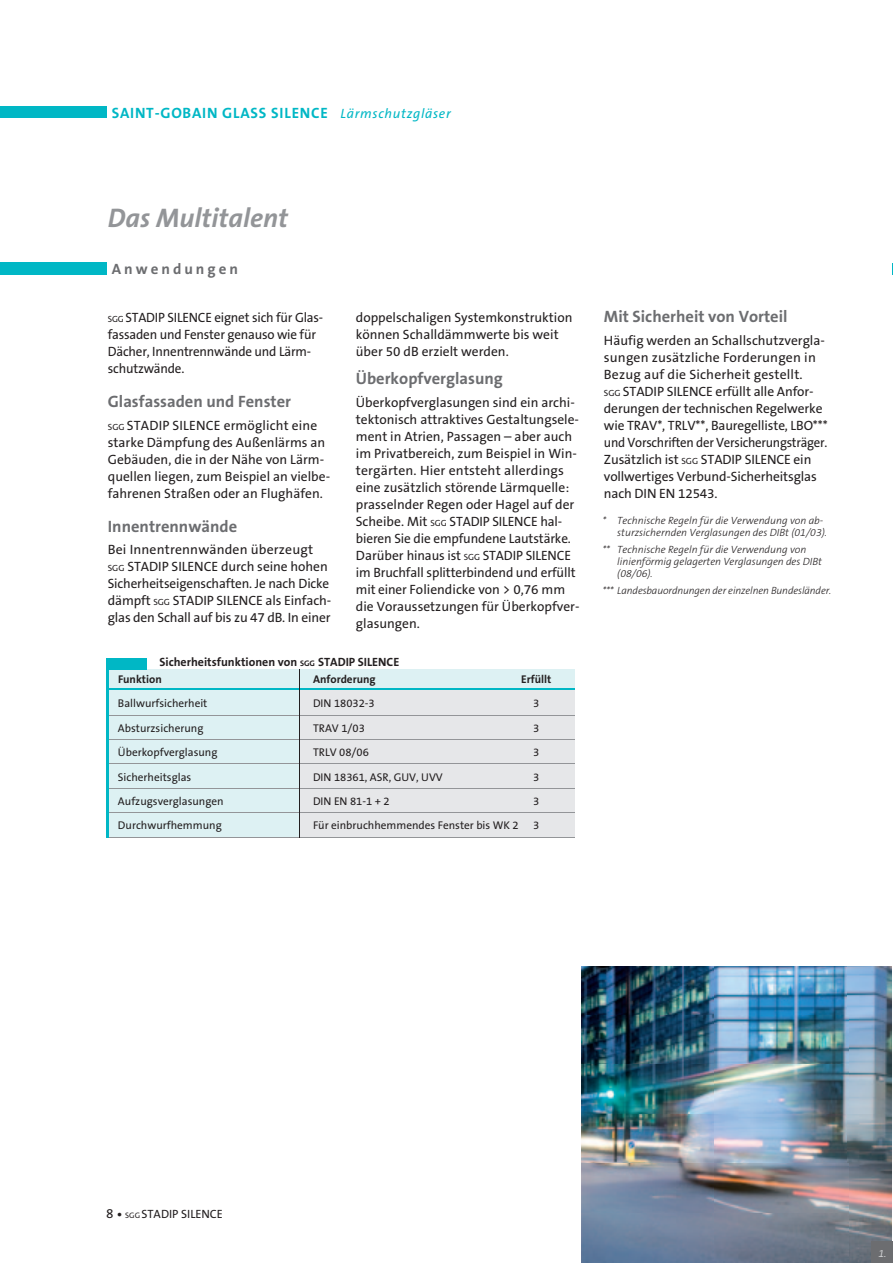
<style>
.page{position:relative;width:893px;height:1263px;background:#fff}
.page>*{position:absolute;margin:0;border:0;box-sizing:border-box;transform-origin:0 0}
.t1{font:italic 700 27px "The Sans B7";color:#939598}
.t2{font:700 16.5px "The Sans B7";color:#6c6d70}
.t3{font:700 15px "The Sans B7";letter-spacing:.05em;color:#00b7c5}
.t4{font:700 15px "The Sans B7";letter-spacing:.2em;color:#6c6d70}
.t5{font:13.5px/17px "The Sans B5 Plain";color:#231f20}
.t6{font:700 12px "The Sans B7";color:#231f20}
.t7{font:12px "The Sans B5 Plain";color:#231f20}
.t8{font:11.25px "The Sans B5 Plain";color:#231f20}
.t9{font:700 11.25px "The Sans B7";color:#231f20}
.t10{font:italic 300 10.5px/12px "The Sans B3";color:#231f20}
.t11{font:italic 300 10.5px "The Sans B4";color:#d9dadc}
.s1{font-family:"The Sans B5 Plain";font-weight:400;font-style:italic;font-size:13.5px}
.s2{font-size:9px}
.s3{font-size:8.1px}
.s4{font-size:13.5px}
.s5{font-size:15px}
.s6{font-size:7.95px}
</style>
<div class="page">
<img style="left:581px;top:966px;width:311px;height:297px">
<div style="left:0;top:106px;width:106px;height:12px;background:#00b7c5"></div>
<div style="left:0;top:262px;width:106px;height:12px;background:#00b7c5"></div>
<div style="left:108px;top:669px;width:467px;height:168px;background:#ddf1f3"></div>
<div style="left:300px;top:689px;width:275px;height:148px;background:#e6e7e9"></div>
<div style="left:106px;top:658px;width:41px;height:11px;background:#00b7c5"></div>
<hr style="left:107px;top:689px;width:468px;height:1px;background:#00b7c5">
<hr style="left:107px;top:715px;width:468px;height:1px;background:#939598">
<hr style="left:107px;top:739px;width:468px;height:1px;background:#939598">
<hr style="left:107px;top:763px;width:468px;height:1px;background:#939598">
<hr style="left:107px;top:788px;width:468px;height:1px;background:#939598">
<hr style="left:107px;top:812px;width:468px;height:1px;background:#939598">
<hr style="left:107px;top:837px;width:468px;height:1px;background:#939598">
<hr style="left:106px;top:664px;width:2px;height:173px;background:#00b7c5">
<hr style="left:299px;top:669px;width:1px;height:168px;background:#231f20">
<div style="left:871px;top:1242px;width:21px;height:21px;background:#6c6d70"></div>
<p class="t3" style="left:112px;top:105px;width:340px">Saint-gobain glaSS Silence <span class="s1">Lärmschutzgläser</span></p>
<h1 class="t1" style="left:108px;top:204px;width:182px">Das Multitalent</h1>
<p class="t4" style="left:112px;top:261px;width:128px">anwendungen</p>
<p class="t5" style="left:108px;top:309px;width:217px"><span class="s2">SGG</span> STADIP SILENCE eignet sich für Glas&shy;fassaden und Fenster genauso wie für<br>Dächer, Innen trennwände und Lärm&shy;schutz wände.</p>
<p class="t2" style="left:108px;top:393px;width:185px">glasfassaden und Fenster</p>
<p class="t5" style="left:108px;top:417px;width:224px"><span class="s2">SGG</span> STADIP SILENCE ermöglicht eine starke Dämpfung des Außenlärms an Gebäuden, die in der Nähe von Lärm&shy;quellen liegen, zum Beispiel an vielbe&shy;fahrenen Straßen oder an Flughäfen.</p>
<p class="t2" style="left:108px;top:517px;width:131px">innentrennwände</p>
<p class="t5" style="left:108px;top:542px;width:225px">Bei Innentrennwänden überzeugt <span class="s2">SGG</span> STADIP SILENCE durch seine hohen Sicherheitseigenschaften. Je nach Dicke dämpft <span class="s2">SGG</span> STADIP SILENCE als Einfach&shy;glas den Schall auf bis zu 47 dB. In einer</p>
<p class="t5" style="left:356px;top:309px;width:218px">doppelschaligen Systemkonstruktion können Schalldämmwerte bis weit über 50 dB erzielt werden.</p>
<p class="t2" style="left:356px;top:370px;width:149px">Überkopfverglasung</p>
<p class="t5" style="left:356px;top:394px;width:225px">Überkopfverglasungen sind ein archi&shy;tektonisch attraktives Gestaltungsele&shy;ment in Atrien, Passagen – aber auch im Privatbereich, zum Beispiel in Win&shy;tergärten. Hier entsteht allerdings eine zusätzlich störende Lärmquelle: prasselnder Regen oder Hagel auf der Scheibe. Mit <span class="s2">SGG</span> STADIP SILENCE hal&shy;bieren Sie die empfundene Lautstärke.<br>Darüber hinaus ist <span class="s2">SGG</span> STADIP SILENCE im Bruch fall splitterbindend und erfüllt mit einer Foliendicke von &gt; 0,76 mm die Voraussetzungen für Überkopfver&shy;glasungen.</p>
<p class="t6" style="left:159px;top:656px;width:241px">Sicherheitsfunktionen von <span class="s3">Sgg</span> StaDiP Silence</p>
<p class="t9" style="left:118px;top:673px;width:45px">Funktion</p>
<p class="t9" style="left:313px;top:673px;width:64px">anforderung</p>
<p class="t9" style="left:521px;top:673px;width:32px">erfüllt</p>
<p class="t8" style="left:118px;top:698px;width:91px">Ballwurfsicherheit</p>
<p class="t8" style="left:313px;top:698px;width:63px">DIN 18032-3</p>
<p class="t8" style="left:533px;top:698px;width:8px">3</p>
<p class="t8" style="left:118px;top:722px;width:87px">Absturzsicherung</p>
<p class="t8" style="left:313px;top:722px;width:53px">TRAV 1/03</p>
<p class="t8" style="left:533px;top:722px;width:8px">3</p>
<p class="t8" style="left:118px;top:746px;width:101px">Überkopfverglasung</p>
<p class="t8" style="left:313px;top:746px;width:57px">TRLV 08/06</p>
<p class="t8" style="left:533px;top:746px;width:8px">3</p>
<p class="t8" style="left:118px;top:771px;width:75px">Sicherheitsglas</p>
<p class="t8" style="left:313px;top:771px;width:131px">DIN 18361, ASR, GUV, UVV</p>
<p class="t8" style="left:533px;top:771px;width:8px">3</p>
<p class="t8" style="left:118px;top:795px;width:107px">Aufzugsverglasungen</p>
<p class="t8" style="left:313px;top:795px;width:78px">DIN EN 81-1 + 2</p>
<p class="t8" style="left:533px;top:795px;width:8px">3</p>
<p class="t8" style="left:118px;top:820px;width:105px">Durchwurfhemmung</p>
<p class="t8" style="left:313px;top:820px;width:207px">Für einbruchhemmendes Fenster bis WK 2</p>
<p class="t8" style="left:533px;top:820px;width:8px">3</p>
<p class="t2" style="left:604px;top:308px;width:185px">Mit Sicherheit von Vorteil</p>
<p class="t5" style="left:604px;top:332px;width:225px">Häufig werden an Schallschutzvergla&shy;sungen zusätzliche Forderungen in Bezug auf die Sicherheit gestellt.<br><span class="s2">SGG</span> STADIP SILENCE erfüllt alle Anfor&shy;derungen der technischen Regelwerke wie TRAV*, TRLV**, Bauregelliste, LBo*** und Vorschriften der Versicherungsträger.<br>Zusätzlich ist <span class="s2">SGG</span> STADIP SILENCE ein vollwertiges Verbund-Sicherheitsglas nach DIN EN 12543.</p>
<p class="t10" style="left:617px;top:515px;width:211px;text-indent:-15px">* Technische Regeln für die Verwendung von ab&shy;sturzsichernden Verglasungen des DIBt (01/03).</p>
<p class="t10" style="left:617px;top:544px;width:206px;text-indent:-15px">** Technische Regeln für die Verwendung von linienförmig gelagerten Verglasungen des DIBt (08/06).</p>
<p class="t10" style="left:602px;top:585px;width:230px">*** Landesbauordnungen der einzelnen Bundesländer.</p>
<p class="t7" style="left:106px;top:1207px;width:118px"><span class="s4">8</span> <span class="s5">•</span> <span class="s6">SGG</span>STADIP SILENCE</p>
<p class="t11" style="left:878px;top:1248px;width:10px">1.</p>
</div>
